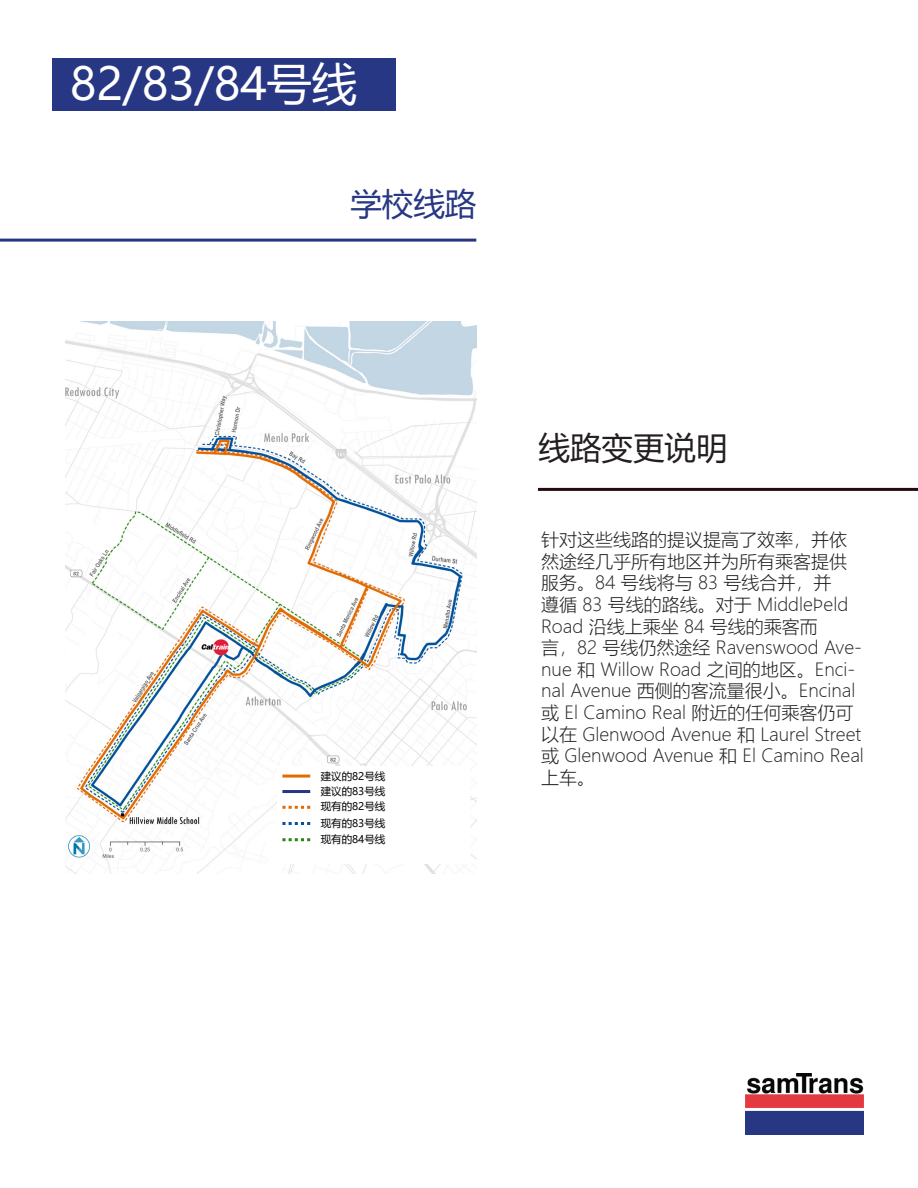
<style>
.page{position:relative;width:918px;height:1188px;background:#fff}
.page>*{position:absolute;margin:0;border:0;box-sizing:border-box;transform-origin:0 0}
.t1{font:45px "Microsoft Ya Hei";color:#fff}
.t2{font:31.5px "Microsoft Ya Hei";color:#231f20}
.t3{font:31.5px "Microsoft Ya Hei";color:#273783}
.t4{font:300 18px/21.6px "Microsoft Ya Hei";color:#231f20}
.t5{font:10.5px "Microsoft Ya Hei";color:#030303}
</style>
<div class="page">
<img style="left:746px;top:1074px;width:118px;height:37px">
<div style="left:746px;top:1111px;width:118px;height:24px;background:#273783"></div>
<div style="left:52px;top:58px;width:344px;height:53px;background:#273783"></div>
<hr style="left:538px;top:488px;width:380px;height:3px;background:#250b0d">
<hr style="left:0;top:239px;width:476px;height:3px;background:#273783">
<img style="left:66px;top:322px;width:410px;height:551px">
<div style="left:278px;top:767px;width:192px;height:97px;background:#fff"></div>
<hr style="left:282px;top:775px;width:28px;height:3px;background:#e36a00">
<hr style="left:282px;top:790px;width:28px;height:3px;background:#273783">
<svg style="left:282px;top:806px;width:28px;height:3px"></svg>
<svg style="left:282px;top:822px;width:28px;height:3px"></svg>
<svg style="left:282px;top:838px;width:28px;height:3px"></svg>
<p class="t1" style="left:70px;top:54px;width:288px">82/83/84号线</p>
<p class="t3" style="left:350px;top:182px;width:127px">学校线路</p>
<p class="t5" style="left:321px;top:769px;width:66px">建议的82号线</p>
<p class="t5" style="left:321px;top:784px;width:66px">建议的83号线</p>
<p class="t5" style="left:321px;top:800px;width:66px">现有的82号线</p>
<p class="t5" style="left:321px;top:816px;width:66px">现有的83号线</p>
<p class="t5" style="left:321px;top:832px;width:66px">现有的84号线</p>
<p class="t2" style="left:539px;top:427px;width:190px">线路变更说明</p>
<p class="t4" style="left:541px;top:528px;width:324px">针对这些线路的提议提高了效率，并依然途经几乎所有地区并为所有乘客提供服务。84 号线将与 83 号线合并，并<br>遵循 83 号线的路线。对于 Middlefield<br>Road 沿线上乘坐 84 号线的乘客而<br>言，82 号线仍然途经 Ravenswood Ave&shy;nue 和 Willow Road 之间的地区。Enci&shy;nal Avenue 西侧的客流量很小。Encinal或 El Camino Real 附近的任何乘客仍可以在 Glenwood Avenue 和 Laurel Street或 Glenwood Avenue 和 El Camino Real上车。</p>
</div>
